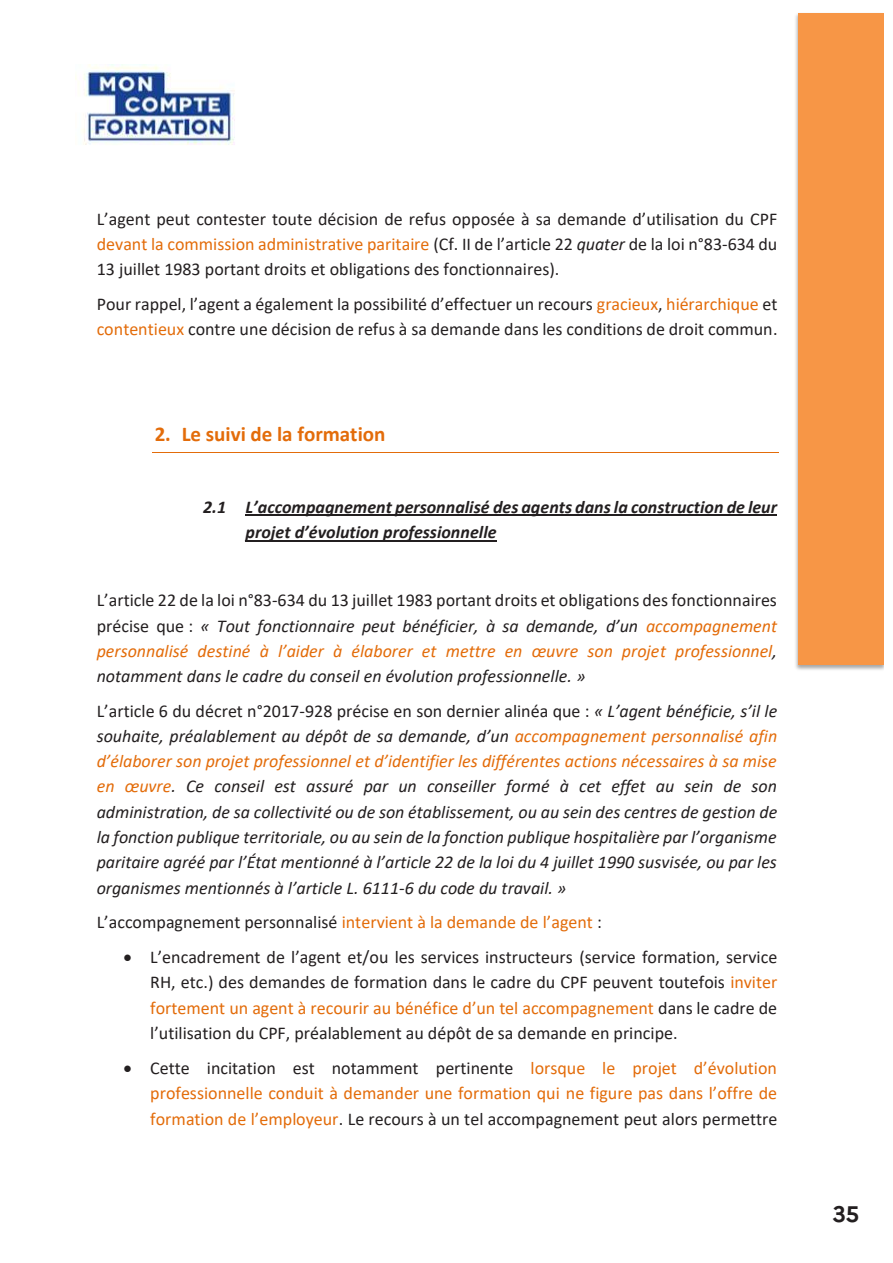
<style>
.page{position:relative;width:893px;height:1263px;background:#fff}
.page>*{position:absolute;margin:0;border:0;box-sizing:border-box;transform-origin:0 0}
.t1{font:700 22.5px "Marianne";color:#231f20}
.t2{font:700 21px "Calibri";color:#e36c0a}
.t3{font:italic 18px/25.3px "Calibri";color:#231f20;text-align:justify}
.t4{font:18px/25.3px "Calibri";color:#231f20;text-align:justify}
.t5{font:18px/25.3px "Calibri";color:#e36c0a;text-align:justify}
.t6{font:italic 700 18px/25.3px "Calibri";color:#231f20}
.s1{color:#e36c0a}
.s2{font-style:italic}
.s3{font-style:normal}
.s4{color:#231f20}
</style>
<div class="page">
<img style="left:75px;top:65px;width:160px;height:80px">
<hr style="left:152px;top:452px;width:627px;height:1px;background:#e36c0a">
<hr style="left:246px;top:515px;width:531px;height:1px;background:#231f20">
<hr style="left:246px;top:540px;width:251px;height:1px;background:#231f20">
<img style="left:795px;top:14px;width:88px;height:656px">
<div style="left:798px;top:13px;width:85px;height:651px;background:#f79646"></div>
<p class="t4" style="left:97px;top:206px;width:682px">L’agent peut contester toute décision de refus opposée à sa demande d’utilisation du CPF <span class="s1">devant la commission administrative paritaire</span> (Cf. II de l’article 22 <span class="s2">quater</span> de la loi n°83-634 du 13 juillet 1983 portant droits et obligations des fonctionnaires).</p>
<p class="t4" style="left:97px;top:291px;width:682px">Pour rappel, l’agent a également la possibilité d’effectuer un recours <span class="s1">gracieux</span>, <span class="s1">hiérarchique</span> et <span class="s1">contentieux</span> contre une décision de refus à sa demande dans les conditions de droit commun.</p>
<p class="t2" style="left:155px;top:419px;width:232px">2. Le suivi de la formation</p>
<p class="t6" style="left:246px;top:493px;width:533px;text-indent:-42px">2.1 L’accompagnement personnalisé des agents dans la construction de leur projet d’évolution professionnelle</p>
<p class="t3" style="left:97px;top:587px;width:682px"><span class="s3">L’article 22 de la loi n°83-634 du 13 juillet 1983 portant droits et obligations des fonctionnaires précise que :</span> « Tout fonctionnaire peut bénéficier, à sa demande, d’un <span class="s1">accompagnement personnalisé destiné à l’aider à élaborer et mettre en œuvre son projet professionnel</span>, notamment dans le cadre du conseil en évolution professionnelle. »</p>
<p class="t3" style="left:97px;top:697px;width:682px"><span class="s3">L’article 6 du décret n°2017-928 précise en son dernier alinéa que :</span> « L’agent bénéficie, s’il le souhaite, préalablement au dépôt de sa demande, d’un <span class="s1">accompagnement personnalisé afin d’élaborer son projet professionnel et d’identifier les différentes actions nécessaires à sa mise en œuvre</span>. Ce conseil est assuré par un conseiller formé à cet effet au sein de son administration, de sa collectivité ou de son établissement, ou au sein des centres de gestion de la fonction publique territoriale, ou au sein de la fonction publique hospitalière par l’organisme paritaire agréé par l’État mentionné à l’article 22 de la loi du 4 juillet 1990 susvisée, ou par les organismes mentionnés à l’article L. 6111-6 du code du travail. »</p>
<p class="t4" style="left:97px;top:909px;width:507px">L’accompagnement personnalisé <span class="s1">intervient à la demande de l’agent</span> :</p>
<p class="t4" style="left:150px;top:944px;width:629px;text-indent:-27px">• L’encadrement de l’agent et/ou les services instructeurs (service formation, service RH, etc.) des demandes de formation dans le cadre du CPF peuvent toutefois <span class="s1">inviter fortement un agent à recourir au bénéfice d’un tel accompagnement</span> dans le cadre de l’utilisation du CPF, préalablement au dépôt de sa demande en principe.</p>
<p class="t5" style="left:150px;top:1055px;width:629px;text-indent:-27px"><span class="s4">• Cette incitation est notamment pertinente</span> lorsque le projet d’évolution professionnelle conduit à demander une formation qui ne figure pas dans l’offre de formation de l’employeur<span class="s4">. Le recours à un tel accompagnement peut alors permettre</span></p>
<p class="t1" style="left:833px;top:1200px;width:28px">35</p>
</div>
